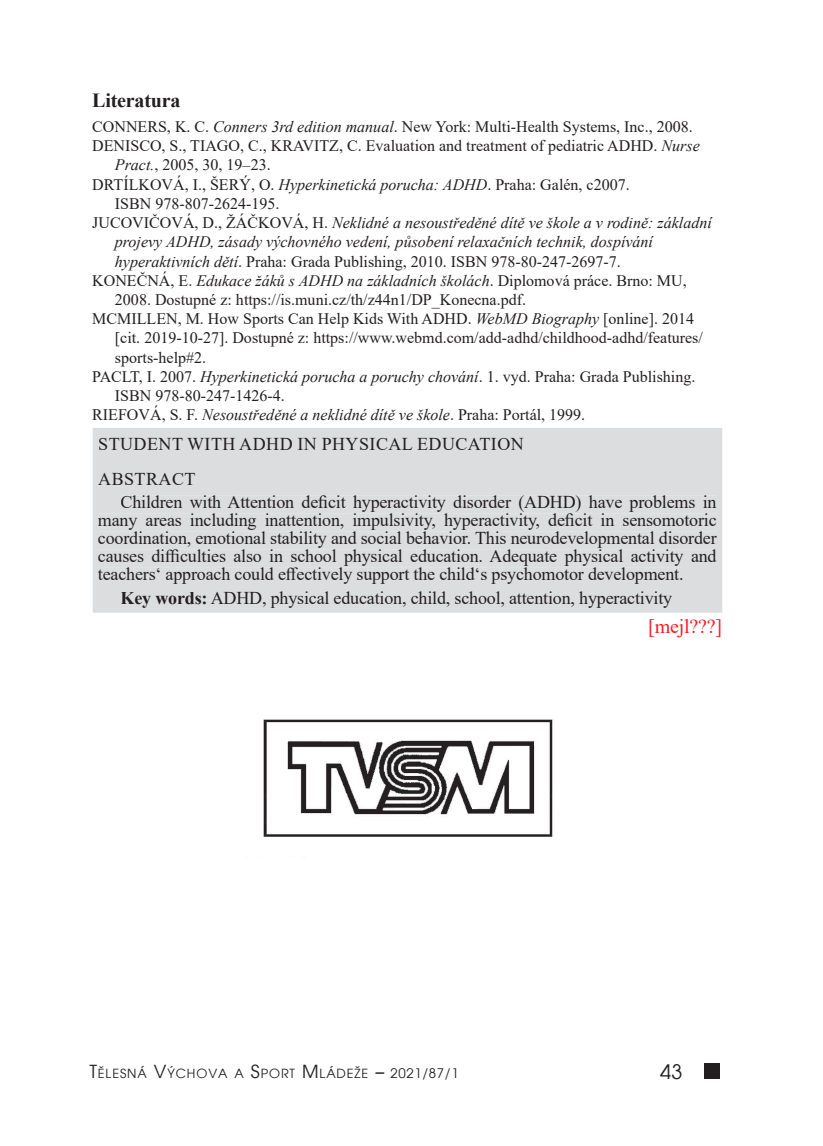
<style>
.page{position:relative;width:823px;height:1146px;background:#fff}
.page>*{position:absolute;margin:0;border:0;box-sizing:border-box;transform-origin:0 0}
.t1{font:700 20px "Times New Roman";letter-spacing:-.01em;color:#231f20}
.t2{font:20px "Times New Roman";color:#ee1f23}
.t3{font:20px "Avalon";color:#231f20}
.t4{font:18px/18px "Times New Roman";letter-spacing:-.01em;color:#231f20;text-align:justify}
.t5{font:18px/35px "Times New Roman";letter-spacing:.025em;color:#231f20}
.t6{font:16px "Times New Roman";color:#231f20}
.t7{font:italic 16px "Times New Roman";color:#231f20}
.t8{font:12.6px "Avalon";letter-spacing:.07em;color:#231f20}
.s1{font-style:italic}
.s2{font-style:normal}
.s3{font-weight:700}
.s4{font-size:18px}
.s5{font-family:"Vogue";font-size:18px}
.s6{font-size:13.2px}
</style>
<div class="page">
<div style="left:704px;top:1063px;width:15px;height:15px;background:#231f20"></div>
<div style="left:93px;top:428px;width:628px;height:184px;background:#dcdddf"></div>
<div style="left:99px;top:437px;width:424px;height:13px;background:#dcdddf"></div>
<div style="left:98px;top:472px;width:97px;height:13px;background:#dcdddf"></div>
<div style="left:121px;top:495px;width:595px;height:17px;background:#dcdddf"></div>
<div style="left:98px;top:513px;width:618px;height:17px;background:#dcdddf"></div>
<div style="left:98px;top:531px;width:618px;height:17px;background:#dcdddf"></div>
<div style="left:98px;top:549px;width:618px;height:17px;background:#dcdddf"></div>
<div style="left:98px;top:567px;width:583px;height:17px;background:#dcdddf"></div>
<div style="left:121px;top:592px;width:85px;height:16px;background:#dcdddf"></div>
<div style="left:207px;top:591px;width:464px;height:17px;background:#dcdddf"></div>
<img style="left:263px;top:719px;width:290px;height:118px">
<p class="t1" style="left:92px;top:86px;width:90px">Literatura</p>
<p class="t6" style="left:92px;top:115px;width:601px">CONNERS, K. C. <span class="s1">Conners 3rd edition manual</span>. New York: Multi-Health Systems, Inc., 2008.</p>
<p class="t6" style="left:92px;top:135px;width:608px">DENISCO, S., TIAgO, C., KRAVITZ, C. Evaluation and treatment of pediatric ADHD. <span class="s1">Nurse</span></p>
<p class="t6" style="left:115px;top:154px;width:157px"><span class="s1">Pract.</span>, 2005, 30, 19–23.</p>
<p class="t6" style="left:92px;top:173px;width:538px">DRTÍLKOVá, I., ŠERÝ, O. <span class="s1">Hyperkinetická porucha: ADHD</span>. Praha: galén, c2007.</p>
<p class="t6" style="left:115px;top:192px;width:166px">ISBN 978-807-2624-195.</p>
<p class="t7" style="left:92px;top:212px;width:620px"><span class="s2">JUCOVIČOVá , D., ŽáČKOVá , H.</span> Neklidné a nesoustředěné dítě ve škole a v rodině: základní</p>
<p class="t7" style="left:115px;top:231px;width:539px">projevy ADHD, zásady výchovného vedení, působení relaxačních technik, dospívání</p>
<p class="t6" style="left:115px;top:250px;width:507px"><span class="s1">hyperaktivních dětí</span>. Praha: grada Publishing, 2010. ISBN 978-80-247-2697-7.</p>
<p class="t7" style="left:92px;top:269px;width:595px"><span class="s2">KONEČNá, E.</span> Edukace žáků s ADHD na základních školách<span class="s2">. Diplomová práce. Brno: MU,</span></p>
<p class="t6" style="left:115px;top:288px;width:412px">2008. Dostupné z: https://is.muni.cz/th/z44n1/DP_Konecna.pdf.</p>
<p class="t6" style="left:92px;top:307px;width:603px">MCMILLEN, M. How Sports Can Help Kids With ADHD. <span class="s1">WebMD Biography</span> [online]. 2014</p>
<p class="t6" style="left:115px;top:327px;width:589px">[cit. 2019-10-27]. Dostupné z: https://www.webmd.com/add-adhd/childhood-adhd/features/</p>
<p class="t6" style="left:115px;top:346px;width:93px">sports-help#2.</p>
<p class="t6" style="left:92px;top:365px;width:604px">PACLT, I. 2007. <span class="s1">Hyperkinetická porucha a poruchy chování</span>. 1. vyd. Praha: grada Publishing.</p>
<p class="t6" style="left:115px;top:384px;width:171px">ISBN 978-80-247-1426-4.</p>
<p class="t7" style="left:92px;top:404px;width:494px"><span class="s2">RIEFOVá , S. F.</span> Nesoustředěné a neklidné dítě ve škole<span class="s2">. Praha: Portál, 1999.</span></p>
<p class="t5" style="left:98px;top:425px;width:427px">STUDENT WITH ADHD IN PHYSICAL EDUCATION<br>ABSTRACT</p>
<p class="t4" style="left:98px;top:492px;width:620px;text-indent:23px">Children with Attention deficit hyperactivity disorder (ADHD) have problems in many areas including inattention, impulsivity, hyperactivity, deficit in sensomotoric coordination, emotional stability and social behavior. This neurodevelopmental disorder causes difficulties also in school physical education. Adequate physical activity and teachers‘ approach could effectively support the child‘s psychomotor development.</p>
<p class="t4" style="left:120px;top:588px;width:552px"><span class="s3">Key words:</span> ADHD, physical education, child, school, attention, hyperactivity</p>
<p class="t4" style="left:165px;top:546px;width:17px">f</p>
<p class="t4" style="left:286px;top:564px;width:7px">f</p>
<p class="t2" style="left:648px;top:612px;width:75px">[mejl???]</p>
<p class="t8" style="left:89px;top:1065px;width:370px"><span class="s4">T</span>ĚLESNÁ <span class="s4">V</span>ÝCHOVA A <span class="s4">S</span>PORT <span class="s4">M</span>LÁDEŽE <span class="s5">–</span> <span class="s6">2021/87/1</span></p>
<p class="t3" style="left:660px;top:1059px;width:24px">43</p>
</div>
